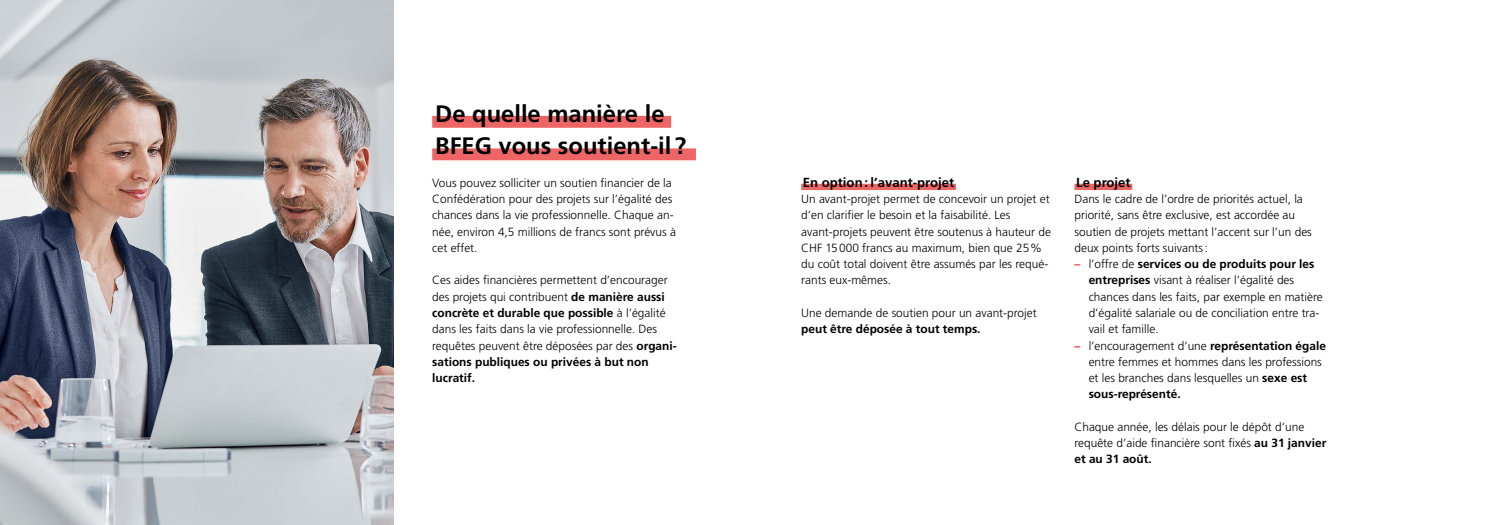
<style>
.page{position:relative;width:1489px;height:525px;background:#fff}
.page>*{position:absolute;margin:0;border:0;box-sizing:border-box;transform-origin:0 0}
.t1{font:700 23.75px/32.5px "Frutiger LT Std";color:#000}
.t2{font:700 13.12px "Frutiger LT Std";color:#000}
.t3{font:300 11.88px/16.2px "Frutiger LT Std";color:#000}
.t4{font:700 11.88px "Frutiger LT Std";color:#000}
.s1{font-weight:700}
.s2{font-weight:900;color:#ed6665}
</style>
<div class="page">
<img style="left:0;top:0;width:393px;height:524px">
<div style="left:432px;top:116px;width:239px;height:12px;background:#ed6665"></div>
<div style="left:432px;top:148px;width:264px;height:12px;background:#ed6665"></div>
<div style="left:801px;top:184px;width:154px;height:6px;background:#ed6665"></div>
<div style="left:1074px;top:184px;width:58px;height:6px;background:#ed6665"></div>
<h1 class="t1" style="left:435px;top:97px;width:253px">De quelle manière le<br>BFEG vous soutient-il ?</h1>
<p class="t3" style="left:432px;top:175px;width:245px">Vous pouvez solliciter un soutien financier de la Confédération pour des projets sur l’égalité des chances dans la vie professionnelle. Chaque an&shy;née, environ 4,5 millions de francs sont prévus à cet effet.</p>
<p class="t3" style="left:432px;top:272px;width:246px">Ces aides financières permettent d’encourager des projets qui contribuent <span class="s1">de manière aussi concrète et durable que possible</span> à l’égalité dans les faits dans la vie professionnelle. Des requêtes peuvent être déposées par des <span class="s1">organi&shy;sations publiques ou privées à but non lucratif.</span></p>
<p class="t2" style="left:802px;top:174px;width:153px">En option: l’avant-projet</p>
<p class="t3" style="left:801px;top:191px;width:251px">Un avant-projet permet de concevoir un projet et d’en clarifier le besoin et la faisabilité. Les avant-projets peuvent être soutenus à hauteur de CHF 15000 francs au maximum, bien que 25% du coût total doivent être assumés par les requé&shy;rants eux-mêmes.</p>
<p class="t3" style="left:801px;top:305px;width:237px">Une demande de soutien pour un avant-projet</p>
<p class="t4" style="left:801px;top:322px;width:181px">peut être déposée à tout temps.</p>
<p class="t2" style="left:1076px;top:174px;width:56px">Le projet</p>
<p class="t3" style="left:1074px;top:191px;width:239px">Dans le cadre de l’ordre de priorités actuel, la priorité, sans être exclusive, est accordée au soutien de projets mettant l’accent sur l’un des deux points forts suivants:</p>
<p class="t3" style="left:1088px;top:256px;width:235px;text-indent:-14px"><span class="s2">–</span> l’offre de <span class="s1">services ou de produits pour les entreprises</span> visant à réaliser l’égalité des chances dans les faits, par exemple en matière d’égalité salariale ou de conciliation entre tra&shy;vail et famille.</p>
<p class="t3" style="left:1088px;top:337px;width:239px;text-indent:-14px"><span class="s2">–</span> l’encouragement d’une <span class="s1">représentation égale </span>entre femmes et hommes dans les professions et les branches dans lesquelles un <span class="s1">sexe est sous-représenté.</span></p>
<p class="t3" style="left:1074px;top:418px;width:253px">Chaque année, les délais pour le dépôt d’une requête d’aide financière sont fixés <span class="s1">au 31 janvier et au 31 août.</span></p>
</div>
